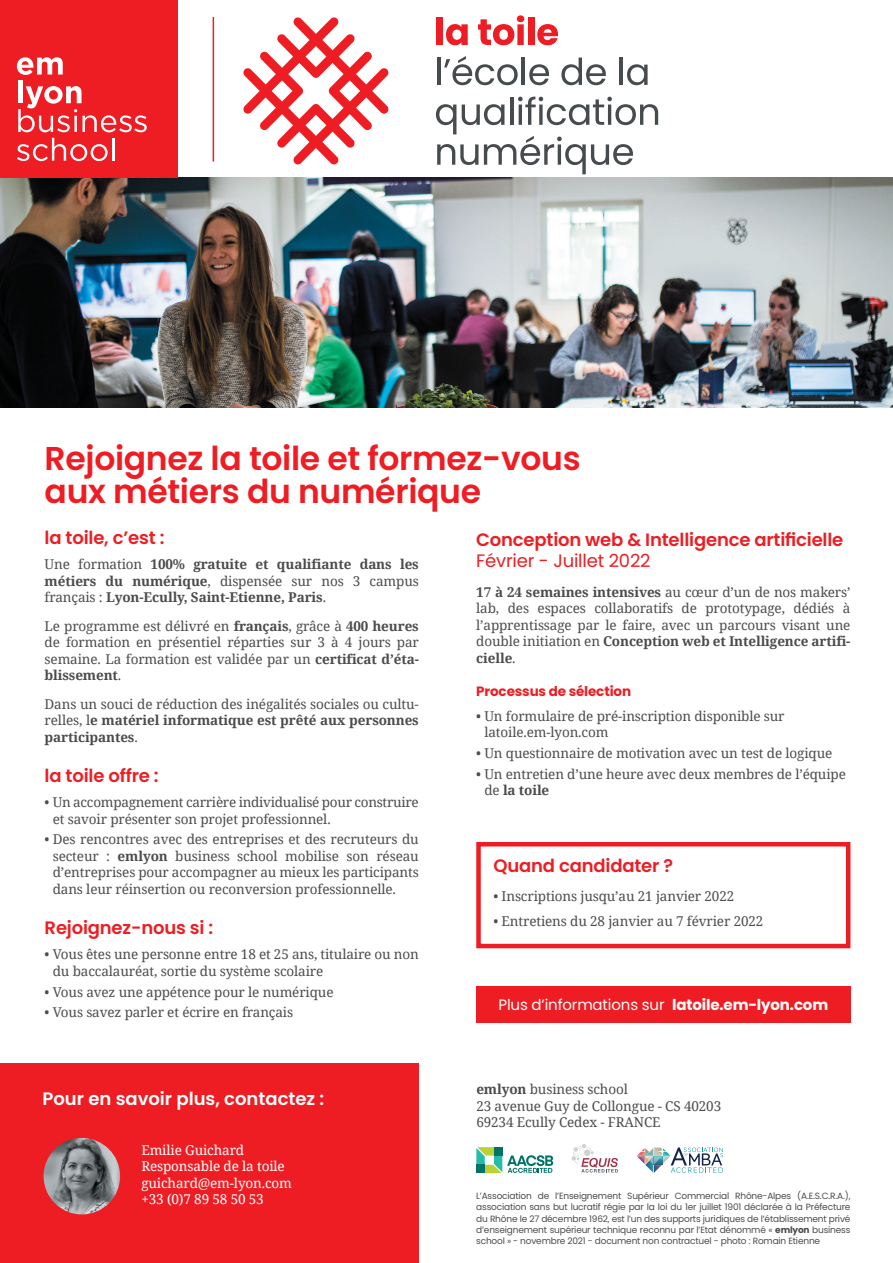
<style>
.page{position:relative;width:893px;height:1263px;background:#fff}
.page>*{position:absolute;margin:0;border:0;box-sizing:border-box;transform-origin:0 0}
.t1{font:600 33px/33px "Poppins";letter-spacing:-.01em;color:#ee1d23}
.t2{font:600 18px "Poppins";letter-spacing:-.01em;color:#ee1d23}
.t3{font:600 18px "Poppins";color:#fff}
.t4{font:18px "Poppins";letter-spacing:-.01em;color:#ee1d23}
.t5{font:15px "Poppins";letter-spacing:-.01em;color:#fff}
.t6{font:13.5px/16.5px "Noto Serif";letter-spacing:-.01em;color:#4b4c4d}
.t7{font:700 13.5px/16.5px "Noto Serif";letter-spacing:-.01em;color:#4b4c4d;text-align:justify}
.t8{font:13.5px/16.5px "Noto Serif";letter-spacing:-.01em;color:#fff}
.t9{font:700 13.5px "Poppins";letter-spacing:-.01em;color:#ee1d23}
.t10{font:9px/11.2px "Poppins";letter-spacing:-.02em;color:#4b4c4d;text-align:justify}
.s1{font-weight:400}
.s2{font-weight:700}
</style>
<div class="page">
<img style="left:0;top:178px;width:893px;height:229px">
<div style="left:437px;top:18px;width:6px;height:27px;background:#ee1d23"></div>
<svg style="left:446px;top:24px;width:22px;height:21px"></svg>
<svg style="left:478px;top:15px;width:46px;height:30px"></svg>
<div style="left:528px;top:18px;width:6px;height:27px;background:#ee1d23"></div>
<svg style="left:537px;top:24px;width:21px;height:21px"></svg>
<hr style="left:437px;top:58px;width:4px;height:27px;background:#464b4d">
<svg style="left:444px;top:56px;width:74px;height:29px"></svg>
<hr style="left:522px;top:58px;width:3px;height:27px;background:#464b4d">
<svg style="left:529px;top:64px;width:20px;height:21px"></svg>
<svg style="left:561px;top:58px;width:45px;height:27px"></svg>
<hr style="left:619px;top:58px;width:4px;height:27px;background:#464b4d">
<svg style="left:627px;top:64px;width:21px;height:21px"></svg>
<svg style="left:436px;top:104px;width:20px;height:30px"></svg>
<svg style="left:462px;top:104px;width:42px;height:21px"></svg>
<hr style="left:510px;top:97px;width:3px;height:28px;background:#464b4d">
<svg style="left:518px;top:97px;width:140px;height:28px"></svg>
<svg style="left:437px;top:144px;width:41px;height:21px"></svg>
<svg style="left:484px;top:136px;width:149px;height:38px"></svg>
<svg style="left:243px;top:17px;width:146px;height:148px"></svg>
<div style="left:0;top:0;width:178px;height:178px;background:#ee1d23"></div>
<svg style="left:17px;top:57px;width:46px;height:18px"></svg>
<div style="left:18px;top:80px;width:5px;height:23px;background:#fff"></div>
<svg style="left:18px;top:86px;width:129px;height:46px"></svg>
<svg style="left:17px;top:138px;width:91px;height:23px"></svg>
<hr style="left:112px;top:138px;width:3px;height:23px;background:#fff">
<hr style="left:213px;top:17px;width:1px;height:145px;background:#ee1d23">
<div style="left:0;top:1063px;width:419px;height:200px;background:#ee1d23"></div>
<svg style="left:637px;top:1147px;width:86px;height:26px"></svg>
<svg style="left:476px;top:1147px;width:77px;height:26px"></svg>
<svg style="left:571px;top:1144px;width:47px;height:28px"></svg>
<img style="left:44px;top:1138px;width:76px;height:76px;border-radius:38px">
<div style="left:476px;top:842px;width:374px;height:106px;border:4px solid #ee1d23"></div>
<div style="left:476px;top:986px;width:374px;height:36px;background:#ee1d23"></div>
<h1 class="t1" style="left:45px;top:442px;width:538px">Rejoignez la toile et formez-vous aux métiers du numérique</h1>
<h2 class="t2" style="left:45px;top:527px;width:121px">la toile, c’est :</h2>
<p class="t7" style="left:45px;top:556px;width:376px"><span class="s1">Une formation</span> 100% gratuite et qualifiante dans les métiers du numérique<span class="s1">, dispensée sur nos 3 campus français :</span> Lyon-Ecully, Saint-Etienne, Paris<span class="s1">.</span></p>
<p class="t6" style="left:45px;top:617px;width:376px;text-align:justify">Le programme est délivré en <span class="s2">français</span>, grâce à <span class="s2">400 heures </span>de formation en présentiel réparties sur 3 à 4 jours par semaine. La formation est validée par un <span class="s2">certificat d’éta&shy;blissement</span>.</p>
<p class="t6" style="left:45px;top:695px;width:376px;text-align:justify">Dans un souci de réduction des inégalités sociales ou cultu&shy;relles, l<span class="s2">e matériel informatique est prêté aux personnes participantes</span>.</p>
<h2 class="t2" style="left:45px;top:765px;width:115px">la toile offre :</h2>
<p class="t6" style="left:53px;top:793px;width:368px;text-indent:-8px">• Un accompagnement carrière individualisé pour construire et savoir présenter son projet professionnel.</p>
<p class="t6" style="left:53px;top:831px;width:368px;text-align:justify;text-indent:-8px">• Des rencontres avec des entreprises et des recruteurs du secteur : <span class="s2">emlyon</span> business school mobilise son réseau d’entreprises pour accompagner au mieux les participants dans leur réinsertion ou reconversion professionnelle.</p>
<h2 class="t2" style="left:45px;top:918px;width:170px">Rejoignez-nous si :</h2>
<p class="t6" style="left:53px;top:946px;width:368px;text-indent:-8px">• Vous êtes une personne entre 18 et 25 ans, titulaire ou non du baccalauréat, sortie du système scolaire</p>
<p class="t6" style="left:45px;top:983px;width:290px">• Vous avez une appétence pour le numérique</p>
<p class="t6" style="left:45px;top:1004px;width:250px">• Vous savez parler et écrire en français</p>
<h2 class="t3" style="left:43px;top:1089px;width:283px">Pour en savoir plus, contactez :</h2>
<p class="t8" style="left:141px;top:1141px;width:152px">Emilie Guichard<br>Responsable de la toile guichard@em-lyon.com +33 (0)7 89 58 50 53</p>
<h2 class="t2" style="left:476px;top:530px;width:369px">Conception web &amp; Intelligence artificielle</h2>
<h2 class="t4" style="left:476px;top:551px;width:176px">Février - Juillet 2022</h2>
<p class="t6" style="left:476px;top:583px;width:376px;text-align:justify"><span class="s2">17 à 24 semaines intensives</span> au cœur d’un de nos makers’ lab, des espaces collaboratifs de prototypage, dédiés à l’apprentissage par le faire, avec un parcours visant une double initiation en <span class="s2">Conception web et Intelligence artifi&shy;cielle</span>.</p>
<p class="t9" style="left:476px;top:683px;width:156px">Processus de sélection</p>
<p class="t6" style="left:484px;top:707px;width:302px;text-indent:-8px">• Un formulaire de pré-inscription disponible sur latoile.em-lyon.com</p>
<p class="t6" style="left:476px;top:744px;width:358px">• Un questionnaire de motivation avec un test de logique</p>
<p class="t6" style="left:484px;top:765px;width:363px;text-indent:-8px">• Un entretien d’une heure avec deux membres de l’équipe de <span class="s2">la toile</span></p>
<h2 class="t2" style="left:493px;top:855px;width:181px">Quand candidater ?</h2>
<p class="t6" style="left:493px;top:887px;width:242px">• Inscriptions jusqu’au 21 janvier 2022</p>
<p class="t6" style="left:493px;top:912px;width:271px">• Entretiens du 28 janvier au 7 février 2022</p>
<p class="t5" style="left:498px;top:996px;width:331px">Plus d’informations sur <span class="s2">latoile.em-lyon.com</span></p>
<p class="t6" style="left:476px;top:1080px;width:246px"><span class="s2">emlyon</span> business school<br>23 avenue Guy de Collongue - CS 40203<br>69234 Ecully Cedex - FRANCE</p>
<p class="t10" style="left:476px;top:1190px;width:376px">L’Association de l’Enseignement Supérieur Commercial Rhône-Alpes (A.E.S.C.R.A.), association sans but lucratif régie par la loi du 1er juillet 1901 déclarée à la Préfecture du Rhône le 27 décembre 1962, est l’un des supports juridiques de l’établissement privé d’enseignement supérieur technique reconnu par l’Etat dénommé « <span class="s2">emlyon</span> business school » - novembre 2021 - document non contractuel - photo : Romain Etienne</p>
</div>
